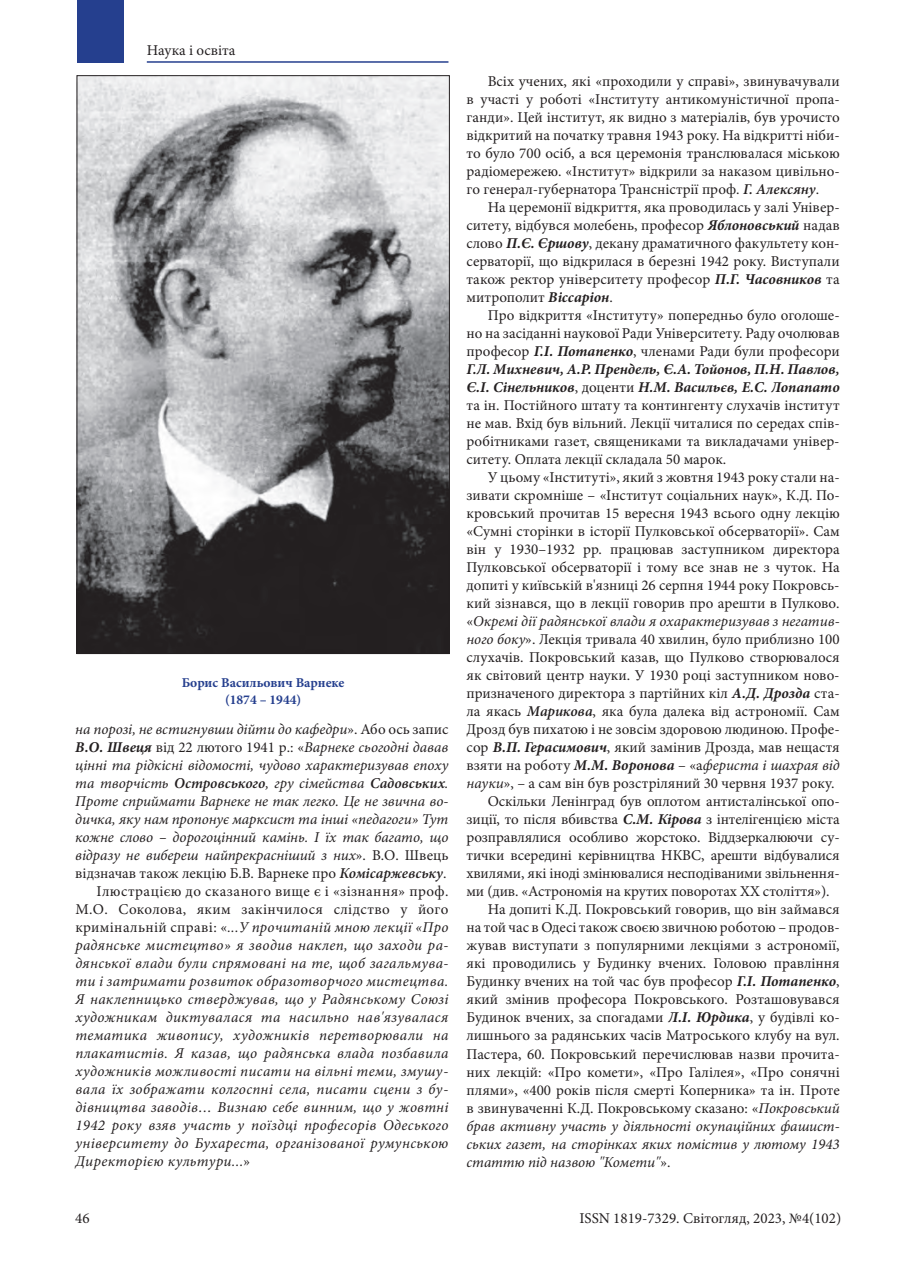
<style>
.page{position:relative;width:915px;height:1276px;background:#fff}
.page>*{position:absolute;margin:0;border:0;box-sizing:border-box;transform-origin:0 0}
.t1{font:15px/18px "Minion Pro";color:#231f20;text-align:justify}
.t2{font:italic 15px "Minion Pro";letter-spacing:.01em;color:#231f20}
.t3{font:15px "Minion Pro";letter-spacing:.025em;color:#231f20}
.t4{font:700 13.5px/16.2px "Minion Pro";color:#253f8e;text-align:center}
.s1{font-style:normal}
.s2{font-weight:700}
.s3{font-weight:600}
.s4{font-weight:600;font-style:italic}
.s5{font-weight:700;font-style:italic}
.s6{font-style:italic}
</style>
<div class="page">
<hr style="left:147px;top:61px;width:301px;height:2px;background:#253f8e">
<div style="left:77px;top:0;width:46px;height:63px;background:#253f8e"></div>
<img style="left:79px;top:77px;width:368px;height:575px">
<p class="t1" style="left:147px;top:42px;width:90px">Наука і освіта</p>
<p class="t4" style="left:182px;top:676px;width:164px">Борис Васильович Варнеке (1874 – 1944)</p>
<p class="t2" style="left:75px;top:723px;width:374px">на порозі, не встигнувши дійти до кафедри<span class="s1">». Або ось запис</span></p>
<p class="t2" style="left:75px;top:741px;width:374px"><span class="s2">В.О. Швеця</span> <span class="s1">від 22 лютого 1941 р.: «</span>Варнеке сьогодні давав</p>
<p class="t2" style="left:75px;top:759px;width:374px">цінні та рідкісні відомості, чудово характеризував епоху</p>
<p class="t2" style="left:75px;top:777px;width:374px">та творчість <span class="s3">Островського</span>, гру сімейства <span class="s3">Садовських</span>.</p>
<p class="t2" style="left:75px;top:795px;width:374px">Проте сприймати Варнеке не так легко. Це не звична во-</p>
<p class="t2" style="left:75px;top:813px;width:374px">дичка, яку нам пропонує марксист та інші «педагоги» Тут</p>
<p class="t2" style="left:75px;top:831px;width:374px">кожне слово – дорогоцінний камінь. І їх так багато, що</p>
<p class="t2" style="left:75px;top:849px;width:374px">відразу не вибереш найпрекрасніший з них<span class="s1">». В.О. Швець</span></p>
<p class="t1" style="left:75px;top:865px;width:372px">відзначав також лекцію Б.В. Варнеке про <span class="s4">Комісаржевську</span>.</p>
<p class="t3" style="left:97px;top:885px;width:353px">Ілюстрацією до сказаного вище є і «зізнання» проф.</p>
<p class="t3" style="left:75px;top:903px;width:374px">М.О. Соколова, яким закінчилося слідство у його</p>
<p class="t2" style="left:75px;top:921px;width:374px"><span class="s1">кримінальній справі: «</span>...У прочитаній мною лекції «Про</p>
<p class="t2" style="left:75px;top:939px;width:374px">радянське мистецтво» я зводив наклеп, що заходи ра-</p>
<p class="t2" style="left:75px;top:957px;width:374px">дянської влади були спрямовані на те, щоб загальмува-</p>
<p class="t2" style="left:75px;top:975px;width:374px">ти і затримати розвиток образотворчого мистецтва.</p>
<p class="t2" style="left:75px;top:993px;width:374px">Я наклепницько стверджував, що у Радянському Союзі</p>
<p class="t2" style="left:75px;top:1011px;width:374px">художникам диктувалася та насильно нав'язувалася</p>
<p class="t2" style="left:75px;top:1029px;width:374px">тематика живопису, художників перетворювали на</p>
<p class="t2" style="left:75px;top:1047px;width:374px">плакатистів. Я казав, що радянська влада позбавила</p>
<p class="t2" style="left:75px;top:1065px;width:374px">художників можливості писати на вільні теми, змушу-</p>
<p class="t2" style="left:75px;top:1083px;width:374px">вала їх зображати колгоспні села, писати сцени з бу-</p>
<p class="t2" style="left:75px;top:1101px;width:374px">дівництва заводів… Визнаю себе винним, що у жовтні</p>
<p class="t2" style="left:75px;top:1119px;width:374px">1942 року взяв участь у поїздці професорів Одеського</p>
<p class="t2" style="left:75px;top:1137px;width:374px">університету до Бухареста, організованої румунською</p>
<p class="t2" style="left:75px;top:1155px;width:176px">Директорією культури...<span class="s1">»</span></p>
<p class="t1" style="left:75px;top:1210px;width:16px">46</p>
<p class="t1" style="left:466px;top:74px;width:374px;text-indent:21px">Всіх учених, які «проходили у справі», звинувачували в участі у роботі «Інституту антикомуністичної пропа&shy;ганди». Цей інститут, як видно з матеріалів, був урочисто відкритий на початку травня 1943 року. На відкритті ніби&shy;то було 700 осіб, а вся церемонія транслювалася міською радіомережею. «Інститут» відкрили за наказом цивільно&shy;го генерал-губернатора Трансністрії проф. <span class="s4">Г. Алексяну</span>.</p>
<p class="t1" style="left:466px;top:200px;width:374px;text-indent:21px">На церемонії відкриття, яка проводилась у залі Універ&shy;ситету, відбувся молебень, професор <span class="s5">Яблоновський</span> надав слово <span class="s5">П.Є. Єршову</span>, декану драматичного факультету кон&shy;серваторії, що відкрилася в березні 1942 року. Виступали також ректор університету професор <span class="s5">П.Г. Часовников</span> та митрополит <span class="s5">Віссаріон</span>.</p>
<p class="t1" style="left:466px;top:308px;width:374px;text-indent:21px">Про відкриття «Інституту» попередньо було оголоше&shy;но на засіданні наукової Ради Університету. Раду очолював професор <span class="s5">Г.І. Потапенко</span>, членами Ради були професори <span class="s5">Г.Л. Михневич, А.Р. Прендель, Є.А. Тойонов, П.Н. Павлов, Є.І. Сінельников</span>, доценти <span class="s5">Н.М. Васильєв, Е.С. Лопапато </span>та ін. Постійного штату та контингенту слухачів інститут не мав. Вхід був вільний. Лекції читалися по середах спів&shy;робітниками газет, священиками та викладачами універ&shy;ситету. Оплата лекції складала 50 марок.</p>
<p class="t1" style="left:487px;top:470px;width:353px">У цьому «Інституті», який з жовтня 1943 року стали на-</p>
<p class="t1" style="left:466px;top:488px;width:374px">зивати скромніше – «Інститут соціальних наук», К.Д. По-</p>
<p class="t1" style="left:466px;top:506px;width:374px">кровський прочитав 15 вересня 1943 всього одну лекцію</p>
<p class="t1" style="left:466px;top:524px;width:374px">«Сумні сторінки в історії Пулковської обсерваторії». Сам</p>
<p class="t1" style="left:466px;top:542px;width:374px">він у 1930–1932 pp. працював заступником директора</p>
<p class="t1" style="left:466px;top:560px;width:374px">Пулковської обсерваторії і тому все знав не з чуток. На</p>
<p class="t1" style="left:466px;top:578px;width:374px">допиті у київській в'язниці 26 серпня 1944 року Покровсь-</p>
<p class="t1" style="left:466px;top:596px;width:374px">кий зізнався, що в лекції говорив про арешти в Пулково.</p>
<p class="t2" style="left:466px;top:615px;width:374px"><span class="s1">«</span>Окремі дії радянської влади я охарактеризував з негатив-</p>
<p class="t1" style="left:466px;top:632px;width:374px"><span class="s6">ного боку</span>». Лекція тривала 40 хвилин, було приблизно 100</p>
<p class="t1" style="left:466px;top:650px;width:374px">слухачів. Покровський казав, що Пулково створювалося</p>
<p class="t1" style="left:466px;top:668px;width:374px">як світовий центр науки. У 1930 році заступником ново-</p>
<p class="t1" style="left:466px;top:686px;width:374px">призначеного директора з партійних кіл <span class="s5">А.Д. Дрозда</span> ста-</p>
<p class="t1" style="left:466px;top:704px;width:374px">ла якась <span class="s4">Марикова</span>, яка була далека від астрономії. Сам</p>
<p class="t1" style="left:466px;top:722px;width:374px">Дрозд був пихатою і не зовсім здоровою людиною. Профе-</p>
<p class="t1" style="left:466px;top:740px;width:374px">сор <span class="s5">В.П. Герасимович</span>, який замінив Дрозда, мав нещастя</p>
<p class="t2" style="left:466px;top:759px;width:374px"><span class="s1">взяти на роботу</span> <span class="s2">М.М. Воронова</span> <span class="s1">– «а</span>фериста і шахрая від</p>
<p class="t1" style="left:466px;top:776px;width:369px"><span class="s6">науки</span>», – а сам він був розстріляний 30 червня 1937 року.</p>
<p class="t1" style="left:487px;top:794px;width:353px">Оскільки Ленінград був оплотом антисталінської опо-</p>
<p class="t1" style="left:466px;top:812px;width:374px">зиції, то після вбивства <span class="s5">С.М. Кірова</span> з інтелігенцією міста</p>
<p class="t1" style="left:466px;top:830px;width:374px">розправлялися особливо жорстоко. Віддзеркалюючи су-</p>
<p class="t1" style="left:466px;top:848px;width:374px">тички всередині керівництва НКВС, арешти відбувалися</p>
<p class="t1" style="left:466px;top:866px;width:374px">хвилями, які іноді змінювалися несподіваними звільнення-</p>
<p class="t1" style="left:466px;top:884px;width:364px">ми (див. «Астрономія на крутих поворотах XX століття»).</p>
<p class="t1" style="left:487px;top:902px;width:353px">На допиті К.Д. Покровський говорив, що він займався</p>
<p class="t1" style="left:466px;top:920px;width:374px">на той час в Одесі також своєю звичною роботою – продов-</p>
<p class="t1" style="left:466px;top:938px;width:374px">жував виступати з популярними лекціями з астрономії,</p>
<p class="t1" style="left:466px;top:956px;width:374px">які проводились у Будинку вчених. Головою правління</p>
<p class="t1" style="left:466px;top:974px;width:374px">Будинку вчених на той час був професор <span class="s5">Г.І. Потапенко</span>,</p>
<p class="t1" style="left:466px;top:992px;width:374px">який змінив професора Покровського. Розташовувався</p>
<p class="t1" style="left:466px;top:1010px;width:374px">Будинок вчених, за спогадами <span class="s5">Л.І. Юрдика</span>, у будівлі ко-</p>
<p class="t1" style="left:466px;top:1028px;width:374px">лишнього за радянських часів Матроського клубу на вул.</p>
<p class="t1" style="left:466px;top:1046px;width:374px">Пастера, 60. Покровський перечислював назви прочита-</p>
<p class="t1" style="left:466px;top:1064px;width:374px">них лекцій: «Про комети», «Про Галілея», «Про сонячні</p>
<p class="t1" style="left:466px;top:1082px;width:374px">плями», «400 років після смерті Коперника» та ін. Проте</p>
<p class="t1" style="left:466px;top:1100px;width:374px">в звинуваченні К.Д. Покровському сказано: «<span class="s6">Покровський</span></p>
<p class="t2" style="left:466px;top:1119px;width:374px">брав активну участь у діяльності окупаційних фашист-</p>
<p class="t2" style="left:466px;top:1137px;width:374px">ських газет, на сторінках яких помістив у лютому 1943</p>
<p class="t2" style="left:466px;top:1155px;width:205px">статтю під назвою "Комети"<span class="s1">».</span></p>
<p class="t1" style="left:579px;top:1210px;width:263px">ISSN 1819-7329. Світогляд, 2023, №4(102)</p>
</div>
